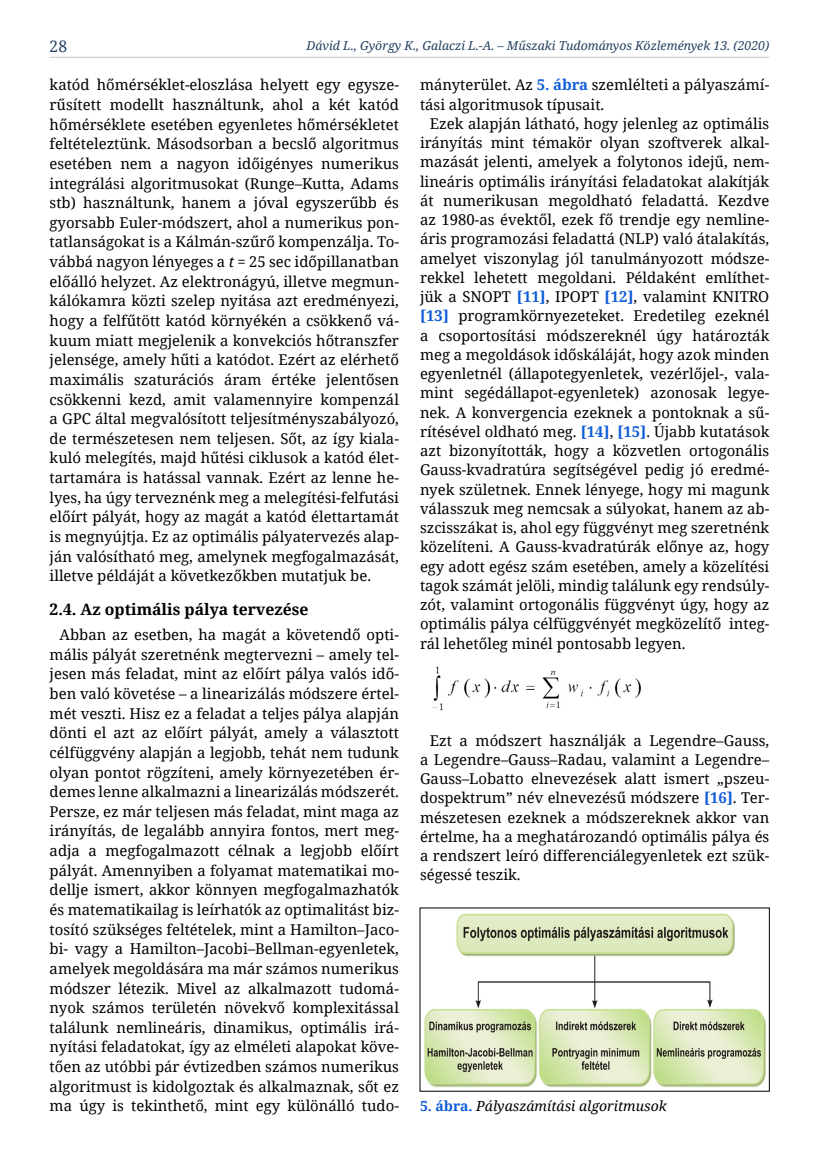
<style>
.page{position:relative;width:819px;height:1161px;background:#fff}
.page>*{position:absolute;margin:0;border:0;box-sizing:border-box;transform-origin:0 0}
.t1{font:700 15.75px "Noto Serif";color:#000}
.t2{font:15.75px "Noto Serif";color:#244061}
.t3{font:14.88px/19.6px "Noto Serif";color:#000;text-align:justify}
.t4{font:italic 14px "Noto Serif";color:#000}
.t5{font:italic 12.25px "Noto Serif";color:#244061}
.s1{font-style:italic}
.s2{font-weight:700;color:#0f5dd8}
.s3{font-weight:700;font-style:normal;color:#0f5dd8}
</style>
<div class="page">
<hr style="left:50px;top:57px;width:719px;height:1px;background:#c6c6c6">
<img style="left:432px;top:666px;width:210px;height:45px">
<img style="left:424px;top:913px;width:342px;height:175px">
<p class="t2" style="left:50px;top:35px;width:19px">28</p>
<p class="t5" style="left:306px;top:37px;width:464px">Dávid L., György K., Galaczi L.-A. – Műszaki Tudományos Közlemények 13. (2020)</p>
<p class="t3" style="left:50px;top:75px;width:351px">katód hőmérséklet-eloszlása helyett egy egysze&shy;rűsített modellt használtunk, ahol a két katód hőmérséklete esetében egyenletes hőmérsékletet feltételeztünk. Másodsorban a becslő algoritmus esetében nem a nagyon időigényes numerikus integrálási algoritmusokat (Runge–Kutta, Adams stb) használtunk, hanem a jóval egyszerűbb és gyorsabb Euler-módszert, ahol a numerikus pon&shy;tatlanságokat is a Kálmán-szűrő kompenzálja. To&shy;vábbá nagyon lényeges a <span class="s1">t</span> = 25 sec időpillanatban előálló helyzet. Az elektronágyú, illetve megmun&shy;kálókamra közti szelep nyitása azt eredményezi, hogy a felfűtött katód környékén a csökkenő vá&shy;kuum miatt megjelenik a konvekciós hőtranszfer jelensége, amely hűti a katódot. Ezért az elérhető maximális szaturációs áram értéke jelentősen csökkenni kezd, amit valamennyire kompenzál a GPC által megvalósított teljesítményszabályozó, de természetesen nem teljesen. Sőt, az így kiala&shy;kuló melegítés, majd hűtési ciklusok a katód élet&shy;tartamára is hatással vannak. Ezért az lenne he&shy;lyes, ha úgy terveznénk meg a melegítési-felfutási előírt pályát, hogy az magát a katód élettartamát is megnyújtja. Ez az optimális pályatervezés alap&shy;ján valósítható meg, amelynek megfogalmazását, illetve példáját a következőkben mutatjuk be.</p>
<p class="t1" style="left:50px;top:599px;width:260px">2.4. Az optimális pálya tervezése</p>
<p class="t3" style="left:50px;top:624px;width:351px;text-indent:10px">Abban az esetben, ha magát a követendő opti&shy;mális pályát szeretnénk megtervezni – amely tel&shy;jesen más feladat, mint az előírt pálya valós idő&shy;ben való követése – a linearizálás módszere értel&shy;mét veszti. Hisz ez a feladat a teljes pálya alapján dönti el azt az előírt pályát, amely a választott célfüggvény alapján a legjobb, tehát nem tudunk olyan pontot rögzíteni, amely környezetében ér&shy;demes lenne alkalmazni a linearizálás módszerét.<br>Persze, ez már teljesen más feladat, mint maga az irányítás, de legalább annyira fontos, mert meg&shy;adja a megfogalmazott célnak a legjobb előírt pályát. Amennyiben a folyamat matematikai mo&shy;dellje ismert, akkor könnyen megfogalmazhatók és matematikailag is leírhatók az optimalitást biz&shy;tosító szükséges feltételek, mint a Hamilton–Jaco&shy;bi- vagy a Hamilton–Jacobi–Bellman-egyenletek, amelyek megoldására ma már számos numerikus módszer létezik. Mivel az alkalmazott tudomá&shy;nyok számos területén növekvő komplexitással találunk nemlineáris, dinamikus, optimális irá&shy;nyítási feladatokat, így az elméleti alapokat köve&shy;tően az utóbbi pár évtizedben számos numerikus algoritmust is kidolgoztak és alkalmaznak, sőt ez ma úgy is tekinthető, mint egy különálló tudo-</p>
<p class="t3" style="left:420px;top:75px;width:351px">mányterület. Az <span class="s2">5. ábra</span> szemlélteti a pályaszámí&shy;tási algoritmusok típusait.</p>
<p class="t3" style="left:420px;top:113px;width:351px;text-indent:10px">Ezek alapján látható, hogy jelenleg az optimális irányítás mint témakör olyan szoftverek alkal&shy;mazását jelenti, amelyek a folytonos idejű, nem&shy;lineáris optimális irányítási feladatokat alakítják át numerikusan megoldható feladattá. Kezdve az 1980-as évektől, ezek fő trendje egy nemline&shy;áris programozási feladattá (NLP) való átalakítás, amelyet viszonylag jól tanulmányozott módsze&shy;rekkel lehetett megoldani. Példaként említhet&shy;jük a SNOPT <span class="s2">[11]</span>, IPOPT <span class="s2">[12]</span>, valamint KNITRO <span class="s2">[13]</span> programkörnyezeteket. Eredetileg ezeknél a csoportosítási módszereknél úgy határozták meg a megoldások időskáláját, hogy azok minden egyenletnél (állapotegyenletek, vezérlőjel-, vala&shy;mint segédállapot-egyenletek) azonosak legye&shy;nek. A konvergencia ezeknek a pontoknak a sű&shy;rítésével oldható meg. <span class="s2">[14]</span>, <span class="s2">[15]</span>. Újabb kutatások azt bizonyították, hogy a közvetlen ortogonális Gauss-kvadratúra segítségével pedig jó eredmé&shy;nyek születnek. Ennek lényege, hogy mi magunk válasszuk meg nemcsak a súlyokat, hanem az ab&shy;szcisszákat is, ahol egy függvényt meg szeretnénk közelíteni. A Gauss-kvadratúrák előnye az, hogy egy adott egész szám esetében, amely a közelítési tagok számát jelöli, mindig találunk egy rendsúly&shy;zót, valamint ortogonális függvényt úgy, hogy az optimális pálya célfüggvényét megközelítő integ&shy;rál lehetőleg minél pontosabb legyen.</p>
<p class="t3" style="left:420px;top:730px;width:351px;text-indent:10px">Ezt a módszert használják a Legendre–Gauss, a Legendre–Gauss–Radau, valamint a Legendre– Gauss–Lobatto elnevezések alatt ismert „pszeu&shy;dospektrum” név elnevezésű módszere <span class="s2">[16]</span>. Ter&shy;mészetesen ezeknek a módszereknek akkor van értelme, ha a meghatározandó optimális pálya és a rendszert leíró differenciálegyenletek ezt szük&shy;ségessé teszik.</p>
<p class="t4" style="left:420px;top:1096px;width:248px"><span class="s3">5. ábra.</span> Pályaszámítási algoritmusok</p>
</div>
